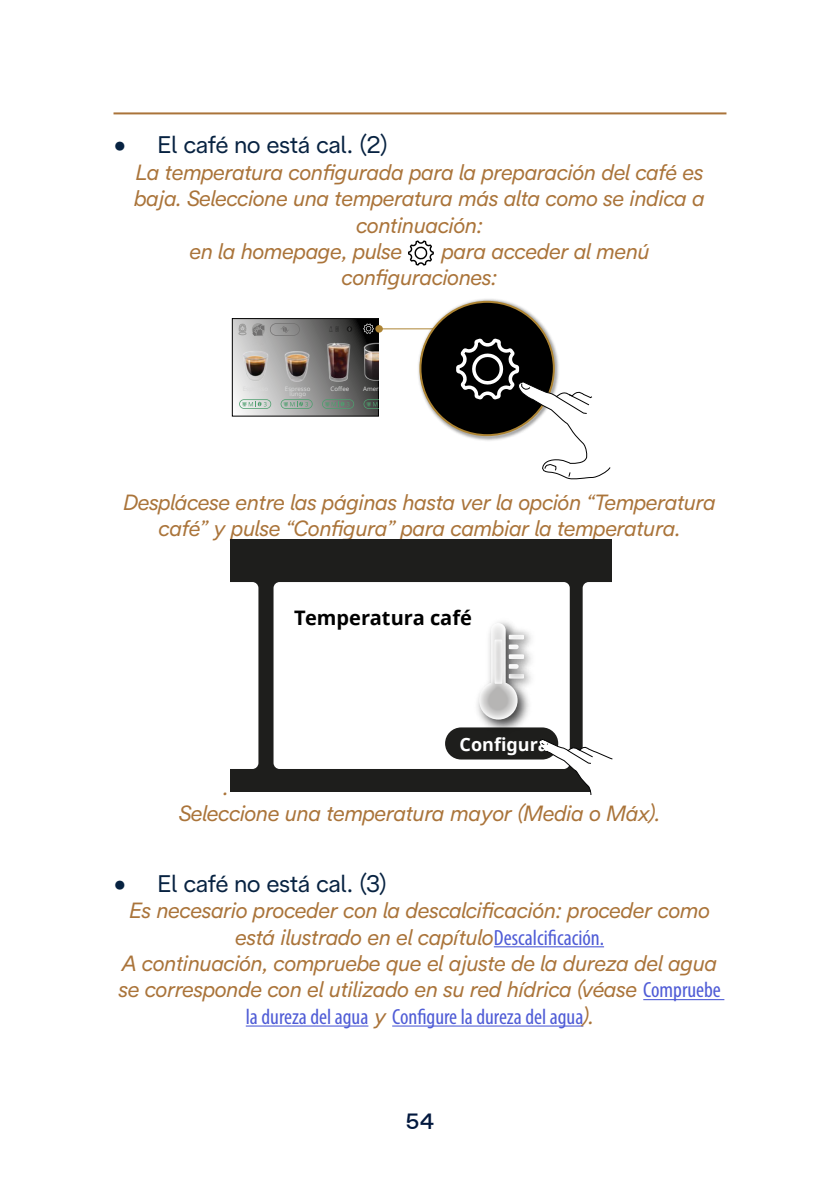
<style>
.page{position:relative;width:840px;height:1191px;background:#fff}
.page>*{position:absolute;margin:0;border:0;box-sizing:border-box;transform-origin:0 0}
.t1{font:24px "De Longhi Sans";color:#072241}
.risposta_FAQ{font:italic 22px/26.4px "De Longhi Sans";color:#aa743a;text-align:center}
.t2{font:500 22px "De Longhi Sans";color:#02183e}
.testo{font:700 20px "Noto Sans";color:#000}
.testo-2{font:700 18px "Noto Sans";color:#fff}
.t3{font:6px "Noto Sans";color:#dadada}
.s1{font-family:"Myriad Pro";font-style:normal;font-stretch:condensed;color:#4f5cd6}
</style>
<div class="page">
<hr style="left:113px;top:112px;width:613px;height:2px;background:#aa743a">
<hr style="left:493px;top:946px;width:110px;height:1px;background:#4f5cd6">
<hr style="left:643px;top:999px;width:81px;height:1px;background:#4f5cd6">
<hr style="left:246px;top:1025px;width:122px;height:1px;background:#4f5cd6">
<hr style="left:392px;top:1025px;width:191px;height:1px;background:#4f5cd6">
<svg style="left:408px;top:240px;width:25px;height:26px"></svg>
<svg style="left:232px;top:318px;width:146px;height:98px;background:#777472"></svg>
<img style="left:232px;top:336px;width:51px;height:74px">
<img style="left:269px;top:337px;width:55px;height:74px">
<img style="left:348px;top:323px;width:30px;height:82px">
<hr style="left:378px;top:328px;width:56px;height:1px;background:#ad8433">
<div style="left:375px;top:325px;width:7px;height:8px;background:#ad8433;border-radius:50%"></div>
<img style="left:415px;top:299px;width:136px;height:134px">
<svg style="left:456px;top:338px;width:154px;height:142px"></svg>
<div style="left:230px;top:539px;width:382px;height:253px;background:#1e1e1c"></div>
<div style="left:273px;top:582px;width:296px;height:187px;background:#fff;border-radius:6px"></div>
<div style="left:230px;top:582px;width:28px;height:187px;background:#fff"></div>
<div style="left:445px;top:727px;width:113px;height:32px;background:#1e1e1c;border-radius:16px"></div>
<svg style="left:534px;top:582px;width:79px;height:212px"></svg>
<img style="left:470px;top:614px;width:65px;height:123px">
<img style="left:518px;top:624px;width:21px;height:19px">
<img style="left:518px;top:634px;width:15px;height:9px">
<img style="left:518px;top:643px;width:21px;height:20px">
<img style="left:518px;top:663px;width:21px;height:31px">
<img style="left:518px;top:653px;width:15px;height:31px">
<svg style="left:479px;top:623px;width:39px;height:96px"></svg>
<p class="t1" style="left:113px;top:130px;width:275px">• El café no está cal. (2)</p>
<p class="risposta_FAQ" style="left:135px;top:159px;width:571px">La temperatura configurada para la preparación del café es baja. Seleccione una temperatura más alta como se indica a continuación:</p>
<p class="risposta_FAQ" style="left:190px;top:239px;width:214px">en la homepage, pulse</p>
<p class="risposta_FAQ" style="left:342px;top:239px;width:309px;text-align:left;text-indent:100px">para acceder al menú configuraciones:</p>
<p class="t3" style="left:285px;top:384px;width:27px">Espresso</p>
<p class="t3" style="left:330px;top:384px;width:20px">Coffee</p>
<p class="t3" style="left:363px;top:384px;width:32px">Americano</p>
<p class="t3" style="left:289px;top:390px;width:18px">lungo</p>
<p class="risposta_FAQ" style="left:124px;top:489px;width:593px">Desplácese entre las páginas hasta ver la opción “Temperatura café” y pulse “Configura” para cambiar la temperatura.</p>
<p class="testo" style="left:294px;top:603px;width:179px">Temperatura café</p>
<p class="risposta_FAQ" style="left:224px;top:774px;width:6px">.</p>
<p class="testo-2" style="left:459px;top:731px;width:90px">Configura</p>
<p class="risposta_FAQ" style="left:179px;top:800px;width:482px">Seleccione una temperatura mayor (Media o Máx).</p>
<p class="t1" style="left:113px;top:869px;width:275px">• El café no está cal. (3)</p>
<p class="risposta_FAQ" style="left:130px;top:898px;width:581px">Es necesario proceder con la descalcificación: proceder como está ilustrado en el capítulo<span class="s1">Descalcificación.</span></p>
<p class="risposta_FAQ" style="left:119px;top:950px;width:603px">A continuación, compruebe que el ajuste de la dureza del agua se corresponde con el utilizado en su red hídrica (véase <span class="s1">Compruebe la dureza del agua</span> y <span class="s1">Configure la dureza del agua</span>).</p>
<p class="t2" style="left:405px;top:1108px;width:30px">54</p>
</div>
